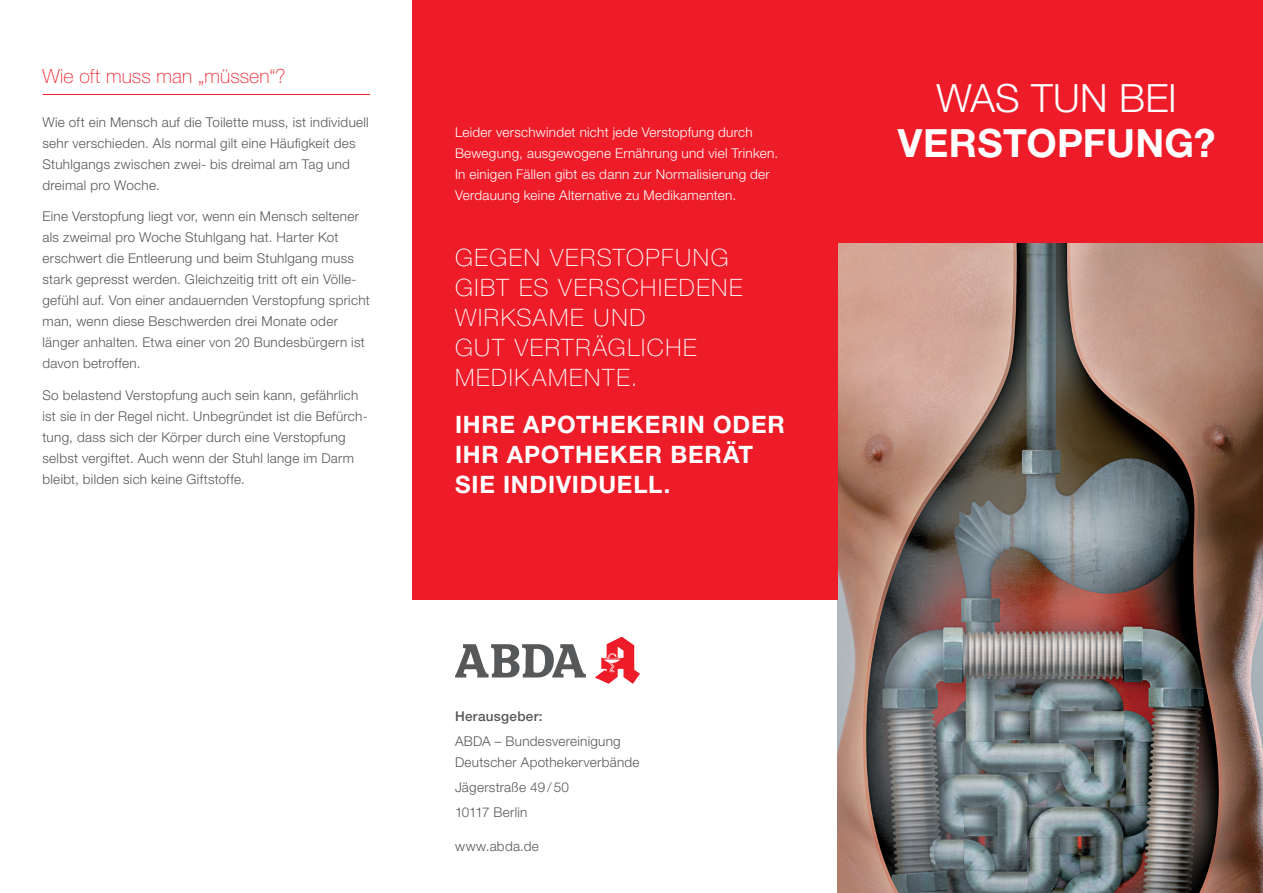
<style>
.page{position:relative;width:1263px;height:893px;background:#fff}
.page>*{position:absolute;margin:0;border:0;box-sizing:border-box;transform-origin:0 0}
.t1{font:700 39px "Helvetica Neue LT Std";letter-spacing:.01em;color:#fff}
.t2{font:300 39px "Helvetica Neue LT Std";color:#fff}
.t3{font:100 24px/30px "Helvetica Neue LT Std";letter-spacing:.07em;color:#fff}
.t4{font:700 24px/30px "Helvetica Neue LT Std";letter-spacing:.035em;color:#fff}
.t5{font:100 19.5px "Helvetica Neue LT Std";letter-spacing:.005em;color:#ee1c28}
.t6{font:300 13.5px/21px "Helvetica Neue LT Std";letter-spacing:.02em;color:#57585a}
.t7{font:300 13.5px/21px "Helvetica Neue LT Std";letter-spacing:.02em;color:#fff}
.t8{font:500 13.5px "Helvetica Neue LT Std";letter-spacing:.025em;color:#57585a}
</style>
<div class="page">
<img style="left:838px;top:242px;width:425px;height:651px">
<svg style="left:595px;top:637px;width:45px;height:47px"></svg>
<svg style="left:455px;top:644px;width:131px;height:33px"></svg>
<div style="left:412px;top:0;width:426px;height:599px;background:#ee1c28"></div>
<div style="left:838px;top:0;width:425px;height:242px;background:#ee1c28"></div>
<hr style="left:43px;top:94px;width:327px;height:1px;background:#ee1c28">
<h3 class="t5" style="left:43px;top:65px;width:245px">Wie oft muss man „müssen“?</h3>
<p class="t6" style="left:43px;top:111px;width:328px">Wie oft ein Mensch auf die Toilette muss, ist individuell sehr verschieden. Als normal gilt eine Häufigkeit des Stuhlgangs zwischen zwei- bis dreimal am Tag und dreimal pro Woche.</p>
<p class="t6" style="left:43px;top:205px;width:329px">Eine Verstopfung liegt vor, wenn ein Mensch seltener als zweimal pro Woche Stuhlgang hat. Harter Kot erschwert die Entleerung und beim Stuhlgang muss stark gepresst werden. Gleichzeitig tritt oft ein Völle&shy;gefühl auf. Von einer andauernden Verstopfung spricht man, wenn diese Beschwerden drei Monate oder länger anhalten. Etwa einer von 20 Bundesbürgern ist davon betroffen.</p>
<p class="t6" style="left:43px;top:384px;width:327px">So belastend Verstopfung auch sein kann, gefährlich ist sie in der Regel nicht. Unbegründet ist die Befürch&shy;tung, dass sich der Körper durch eine Verstopfung selbst vergiftet. Auch wenn der Stuhl lange im Darm bleibt, bilden sich keine Giftstoffe.</p>
<p class="t7" style="left:455px;top:121px;width:325px">Leider verschwindet nicht jede Verstopfung durch Bewegung, ausgewogene Ernährung und viel Trinken.<br>In einigen Fällen gibt es dann zur Normalisierung der Verdauung keine Alternative zu Medikamenten.</p>
<h2 class="t3" style="left:455px;top:242px;width:289px">GEGEN VERSTOPFUNG<br>GIBT ES VERSCHIEDENE<br>WIRKSAME UND<br>GUT VERTRÄGLICHE<br>MEDIKAMENTE.</h2>
<h2 class="t4" style="left:455px;top:409px;width:331px">IHRE APOTHEKERIN ODER<br>IHR APOTHEKER BERÄT<br>SIE INDIVIDUELL.</h2>
<p class="t8" style="left:455px;top:708px;width:89px">Herausgeber:</p>
<p class="t6" style="left:455px;top:730px;width:186px">ABDA – Bundesvereinigung<br>Deutscher Apothekerverbände</p>
<p class="t6" style="left:455px;top:774px;width:115px;line-height:25.2px">Jägerstraße 49 / 50<br>10117 Berlin</p>
<p class="t6" style="left:455px;top:835px;width:85px">www.abda.de</p>
<h1 class="t2" style="left:937px;top:75px;width:242px">WAS TUN BEI</h1>
<h1 class="t1" style="left:898px;top:119px;width:319px">VERSTOPFUNG?</h1>
</div>
